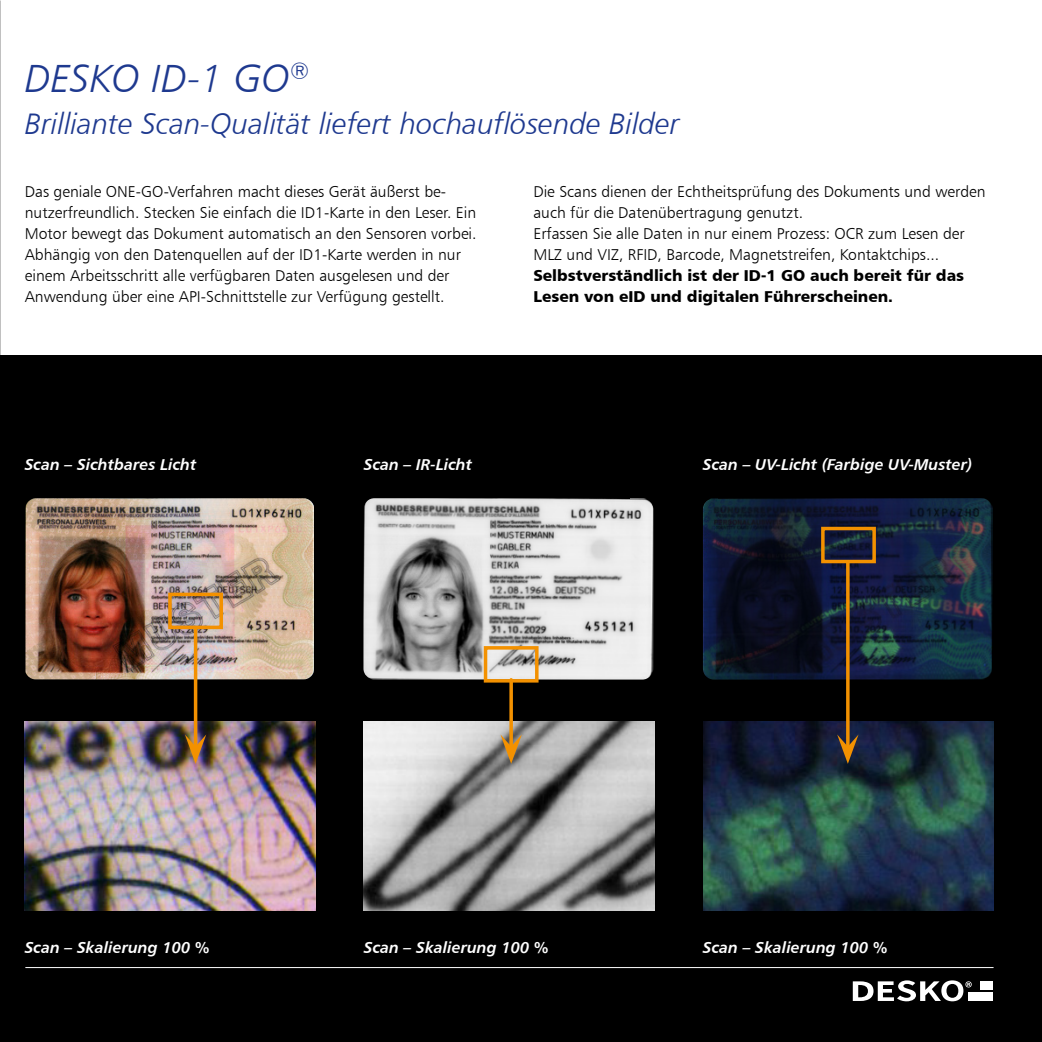
<style>
.page{position:relative;width:1042px;height:1042px;background:#fff}
.page>*{position:absolute;margin:0;border:0;box-sizing:border-box;transform-origin:0 0}
.t1{font:39.38px "Humanist 777 BT Light Italic B";color:#1e398f}
.t2{font:29.75px "Humanist 777 BT Light Italic B";color:#1e398f}
.t3{font:15.75px/21px "Humanist 777 BT Light B";color:#000}
.t4{font:15.75px "Humanist 777 BT Bold Italic B";color:#fff}
.t5{font:15.75px/21px "Humanist 777 BT Black B";color:#000}
</style>
<div class="page">
<div style="left:0;top:356px;width:1042px;height:686px;background:#000"></div>
<img style="left:25px;top:498px;width:289px;height:181px">
<img style="left:363px;top:498px;width:290px;height:181px">
<img style="left:703px;top:498px;width:290px;height:181px">
<img style="left:25px;top:722px;width:290px;height:189px">
<img style="left:364px;top:722px;width:290px;height:189px">
<img style="left:703px;top:722px;width:290px;height:189px">
<div style="left:168px;top:593px;width:55px;height:36px;border:4px solid #f39100"></div>
<div style="left:484px;top:646px;width:54px;height:36px;border:4px solid #f39100"></div>
<div style="left:821px;top:527px;width:55px;height:36px;border:4px solid #f39100"></div>
<hr style="left:194px;top:629px;width:3px;height:117px;background:#f39100">
<svg style="left:185px;top:734px;width:21px;height:30px"></svg>
<svg style="left:509px;top:680px;width:4px;height:54px"></svg>
<svg style="left:500px;top:734px;width:22px;height:30px"></svg>
<hr style="left:846px;top:563px;width:3px;height:183px;background:#f39100">
<svg style="left:837px;top:734px;width:21px;height:30px"></svg>
<hr style="left:26px;top:967px;width:967px;height:1px;background:#fff">
<svg style="left:853px;top:980px;width:118px;height:21px"></svg>
<div style="left:980px;top:981px;width:12px;height:8px;background:#fff"></div>
<div style="left:968px;top:992px;width:24px;height:9px;background:#fff"></div>
<h1 class="t1" style="left:25px;top:54px;width:286px">DESKO ID-1 GO<sup>®</sup></h1>
<h2 class="t2" style="left:25px;top:105px;width:656px">Brilliante Scan-Qualität liefert hochauflösende Bilder</h2>
<p class="t3" style="left:25px;top:180px;width:453px">Das geniale ONE-GO-Verfahren macht dieses Gerät äußerst be&shy;nutzerfreundlich. Stecken Sie einfach die ID1-Karte in den Leser. Ein Motor bewegt das Dokument automatisch an den Sensoren vorbei.<br>Abhängig von den Datenquellen auf der ID1-Karte werden in nur einem Arbeitsschritt alle verfügbaren Daten ausgelesen und der Anwendung über eine API-Schnittstelle zur Verfügung gestellt.</p>
<p class="t3" style="left:533px;top:180px;width:454px">Die Scans dienen der Echtheitsprüfung des Dokuments und werden auch für die Datenübertragung genutzt.<br>Erfassen Sie alle Daten in nur einem Prozess: OCR zum Lesen der MLZ und VIZ, RFID, Barcode, Magnetstreifen, Kontaktchips...</p>
<p class="t5" style="left:533px;top:264px;width:432px">Selbstverständlich ist der ID-1 GO auch bereit für das<br>Lesen von eID und digitalen Führerscheinen.</p>
<p class="t4" style="left:25px;top:454px;width:173px">Scan – Sichtbares Licht</p>
<p class="t4" style="left:364px;top:454px;width:110px">Scan – IR-Licht</p>
<p class="t4" style="left:703px;top:454px;width:271px">Scan – UV-Licht (Farbige UV-Muster)</p>
<p class="t4" style="left:25px;top:937px;width:186px">Scan – Skalierung 100 %</p>
<p class="t4" style="left:364px;top:937px;width:186px">Scan – Skalierung 100 %</p>
<p class="t4" style="left:703px;top:937px;width:186px">Scan – Skalierung 100 %</p>
</div>
